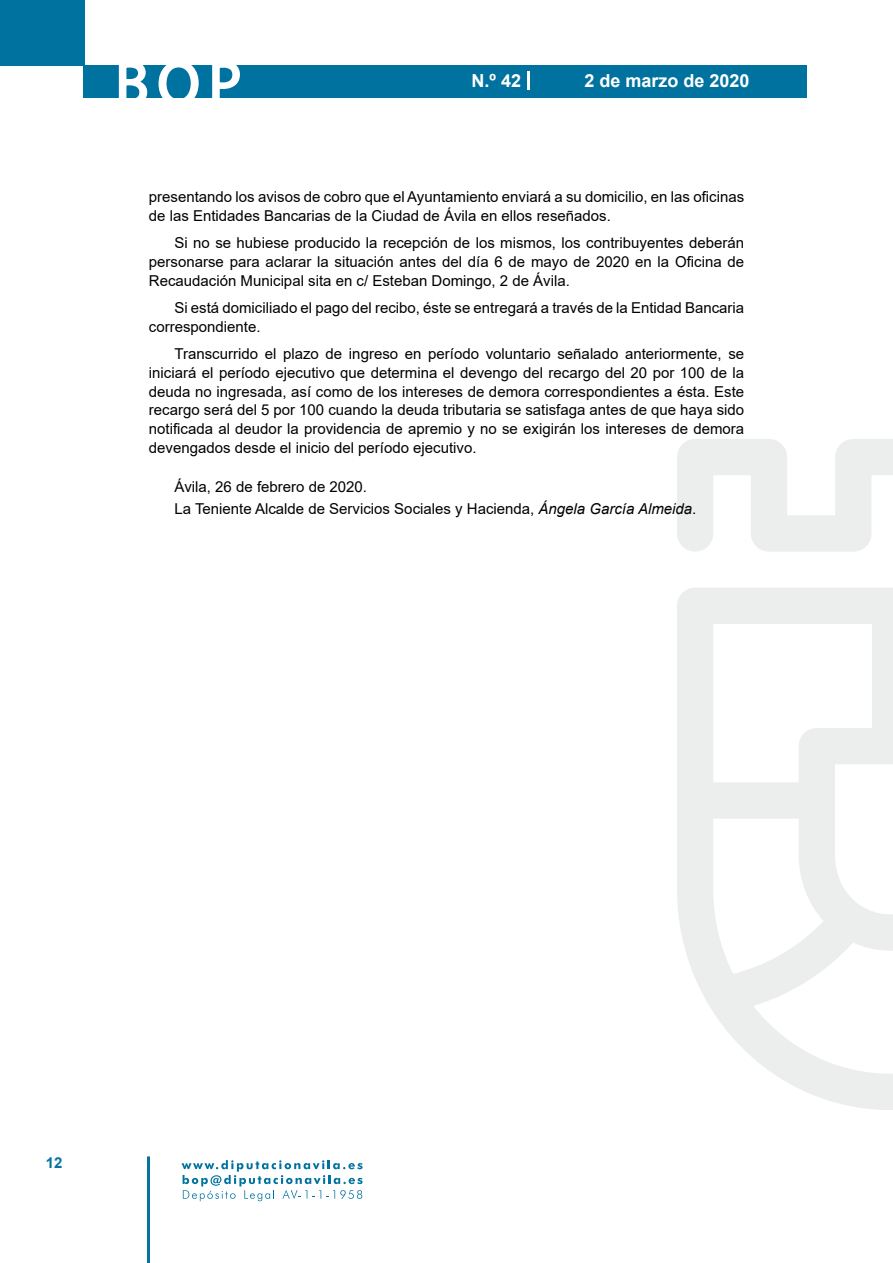
<style>
.page{position:relative;width:893px;height:1263px;background:#fff}
.page>*{position:absolute;margin:0;border:0;box-sizing:border-box;transform-origin:0 0}
.t1{font:500 61.5px "Avant Garde";color:#fff}
.t2{font:700 18px "Arial";color:#fff}
.t3{font:15px/18.8px "Arial";color:#000}
.t4{font:700 15px "Arial";color:#04739f}
.s1{font-style:italic}
</style>
<div class="page">
<div style="left:0;top:0;width:85px;height:65px;background:#00729f"></div>
<div style="left:84px;top:65px;width:723px;height:33px;background:#00729f"></div>
<svg style="left:118px;top:65px;width:30px;height:33px"></svg>
<svg style="left:158px;top:65px;width:41px;height:33px"></svg>
<svg style="left:212px;top:65px;width:28px;height:33px"></svg>
<svg style="left:182px;top:1160px;width:181px;height:41px"></svg>
<hr style="left:147px;top:1156px;width:3px;height:107px;background:#04739f">
<svg style="left:528px;top:71px;width:2px;height:19px"></svg>
<svg style="left:677px;top:439px;width:216px;height:671px"></svg>
<h1 class="t1" style="left:115px;top:46px;width:128px">BOP</h1>
<p class="t2" style="left:472px;top:68px;width:51px">N.º 42</p>
<p class="t2" style="left:584px;top:68px;width:167px">2 de marzo de 2020</p>
<p class="t3" style="left:149px;top:188px;width:597px">presentando los avisos de cobro que el Ayuntamiento enviará a su domicilio, en las oficinas de las Entidades Bancarias de la Ciudad de Ávila en ellos reseñados.</p>
<p class="t3" style="left:149px;top:234px;width:597px;text-align:justify;text-indent:26px">Si no se hubiese producido la recepción de los mismos, los contribuyentes deberán personarse para aclarar la situación antes del día 6 de mayo de 2020 en la Oficina de Recaudación Municipal sita en c/ Esteban Domingo, 2 de Ávila.</p>
<p class="t3" style="left:149px;top:298px;width:597px;text-indent:26px">Si está domiciliado el pago del recibo, éste se entregará a través de la Entidad Bancaria correspondiente.</p>
<p class="t3" style="left:149px;top:344px;width:597px;text-align:justify;text-indent:26px">Transcurrido el plazo de ingreso en período voluntario señalado anteriormente, se iniciará el período ejecutivo que determina el devengo del recargo del 20 por 100 de la deuda no ingresada, así como de los intereses de demora correspondientes a ésta. Este recargo será del 5 por 100 cuando la deuda tributaria se satisfaga antes de que haya sido notificada al deudor la providencia de apremio y no se exigirán los intereses de demora devengados desde el inicio del período ejecutivo.</p>
<p class="t3" style="left:174px;top:476px;width:523px;line-height:22.2px">Ávila, 26 de febrero de 2020.<br>La Teniente Alcalde de Servicios Sociales y Hacienda, <span class="s1">Ángela García Almeida</span>.</p>
<p class="t4" style="left:46px;top:1152px;width:18px">12</p>
</div>
